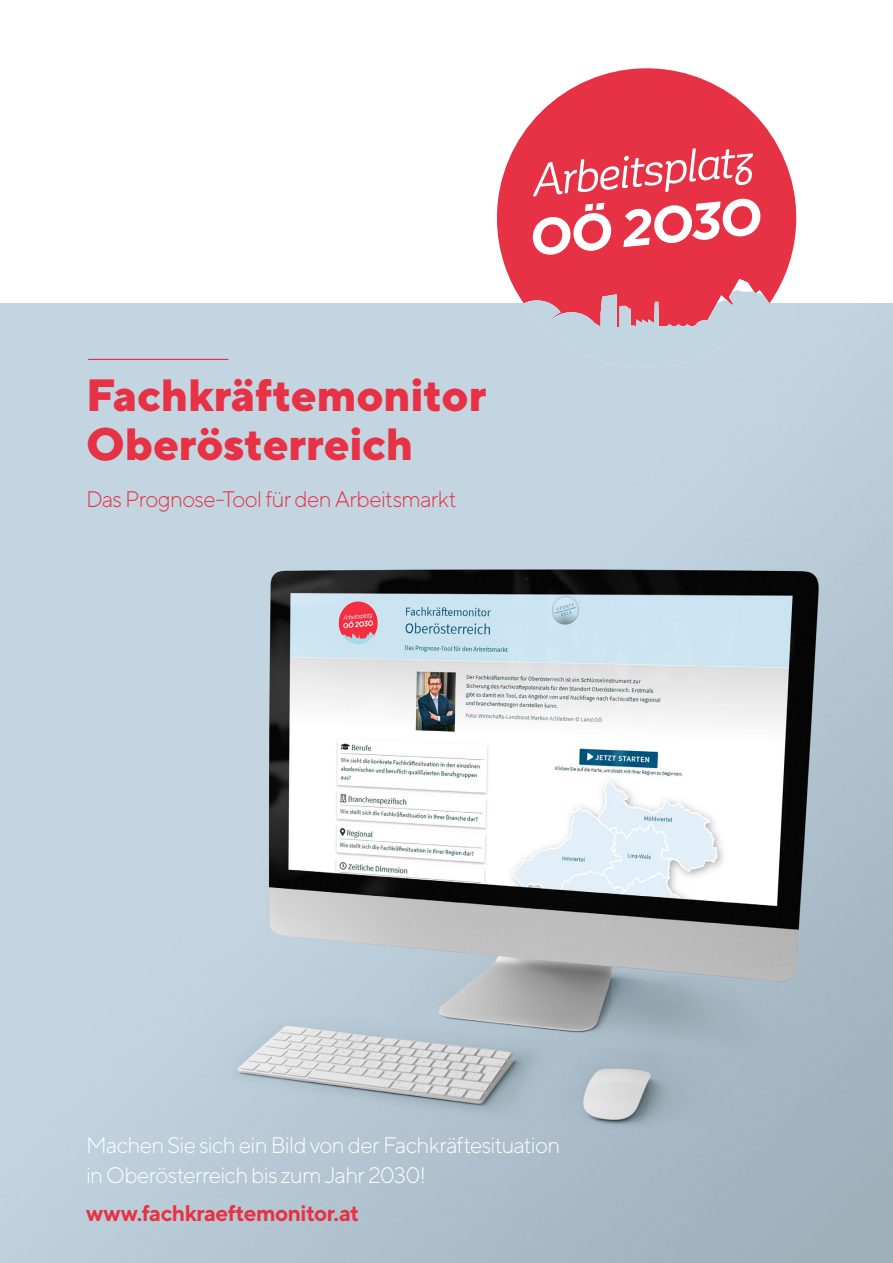
<style>
.page{position:relative;width:893px;height:1263px;background:#fff}
.page>*{position:absolute;margin:0;border:0;box-sizing:border-box;transform-origin:0 0}
.t1{font:800 45.15px/48.2px "TT Norms";letter-spacing:-.01em;color:#e73245}
.t2{font:300 22.5px/30px "TT Norms";letter-spacing:-.035em;color:#fff}
.t3{font:300 22.5px "TT Norms";letter-spacing:-.03em;color:#e73245}
.t4{font:700 22.5px "TT Norms";letter-spacing:-.03em;color:#e73245}
</style>
<div class="page">
<img style="left:0;top:303px;width:893px;height:960px">
<hr style="left:88px;top:359px;width:141px;height:1px;background:#e73245">
<svg style="left:497px;top:68px;width:299px;height:259px;fill:#e73245"></svg>
<svg style="left:532px;top:148px;width:229px;height:108px"></svg>
<svg style="left:524px;top:279px;width:245px;height:89px;background:#cf9fad"></svg>
<h1 class="t1" style="left:86px;top:370px;width:402px">Fachkräftemonitor<br>Oberösterreich</h1>
<p class="t3" style="left:86px;top:485px;width:372px">Das Prognose-Tool für den Arbeitsmarkt</p>
<p class="t2" style="left:86px;top:1129px;width:476px">Machen Sie sich ein Bild von der Fachkräftesituation in Oberösterreich bis zum Jahr 2030!</p>
<p class="t4" style="left:86px;top:1199px;width:275px">www.fachkraeftemonitor.at</p>
</div>
